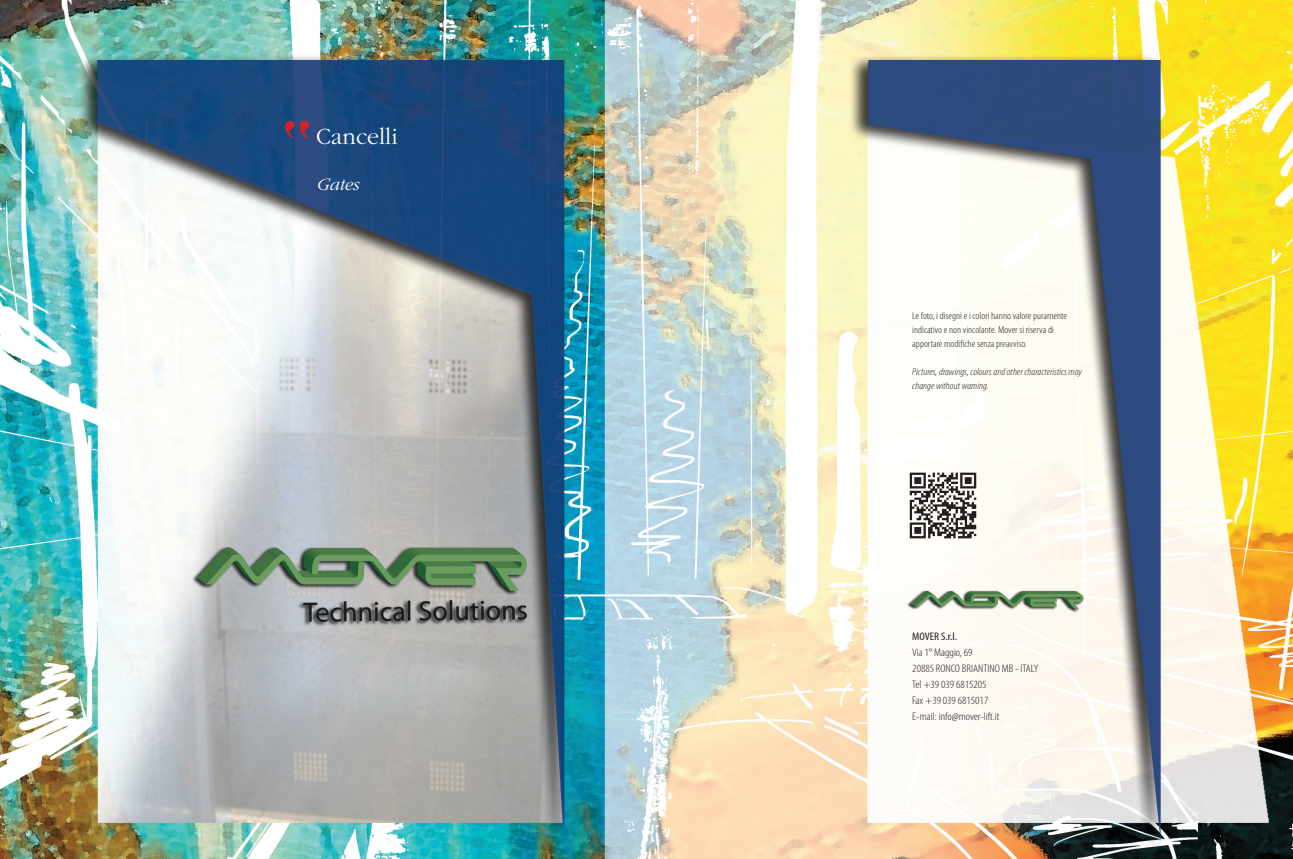
<style>
.page{position:relative;width:1293px;height:859px;background:#fff}
.page>*{position:absolute;margin:0;border:0;box-sizing:border-box;transform-origin:0 0}
.t1{font:300 24px "Garamond";color:#fff}
.t2{font:italic 300 18px "Garamond";color:#fff}
.t3{font:300 condensed 11px/16px "Myriad Pro";color:#231f20;scale:1.1 1}
.t4{font:condensed 11px "Myriad Pro";color:#231f20;scale:1.1 1}
.t5{font:300 condensed 10px/14px "Myriad Pro";color:#231f20;scale:1.1 1}
.t6{font:italic 300 condensed 10px/14px "Myriad Pro";color:#231f20;scale:1.1 1}
</style>
<div class="page">
<img style="left:0;top:0;width:1293px;height:859px">
<img style="left:900px;top:463px;width:85px;height:85px">
<svg style="left:285px;top:121px;width:24px;height:18px"></svg>
<h1 class="t1" style="left:316px;top:124px;width:83px">Cancelli</h1>
<h2 class="t2" style="left:316px;top:175px;width:44px">Gates</h2>
<p class="t5" style="left:912px;top:309px;width:142px">Le foto, i disegni e i colori hanno valore puramente indicativo e non vincolante. Mover si riserva di apportare modifiche senza preavviso.</p>
<p class="t6" style="left:912px;top:365px;width:156px">Pictures, drawings, colours and other characteristics may change without waming.</p>
<p class="t4" style="left:912px;top:630px;width:42px">MOVER S.r.l.</p>
<p class="t3" style="left:912px;top:644px;width:116px">Via 1° Maggio, 69<br>20885 RONCO BRIANTINO MB - ITALY<br>Tel +39 039 6815205<br>Fax +39 039 6815017<br>E-mail: info@mover-lift.it</p>
</div>
